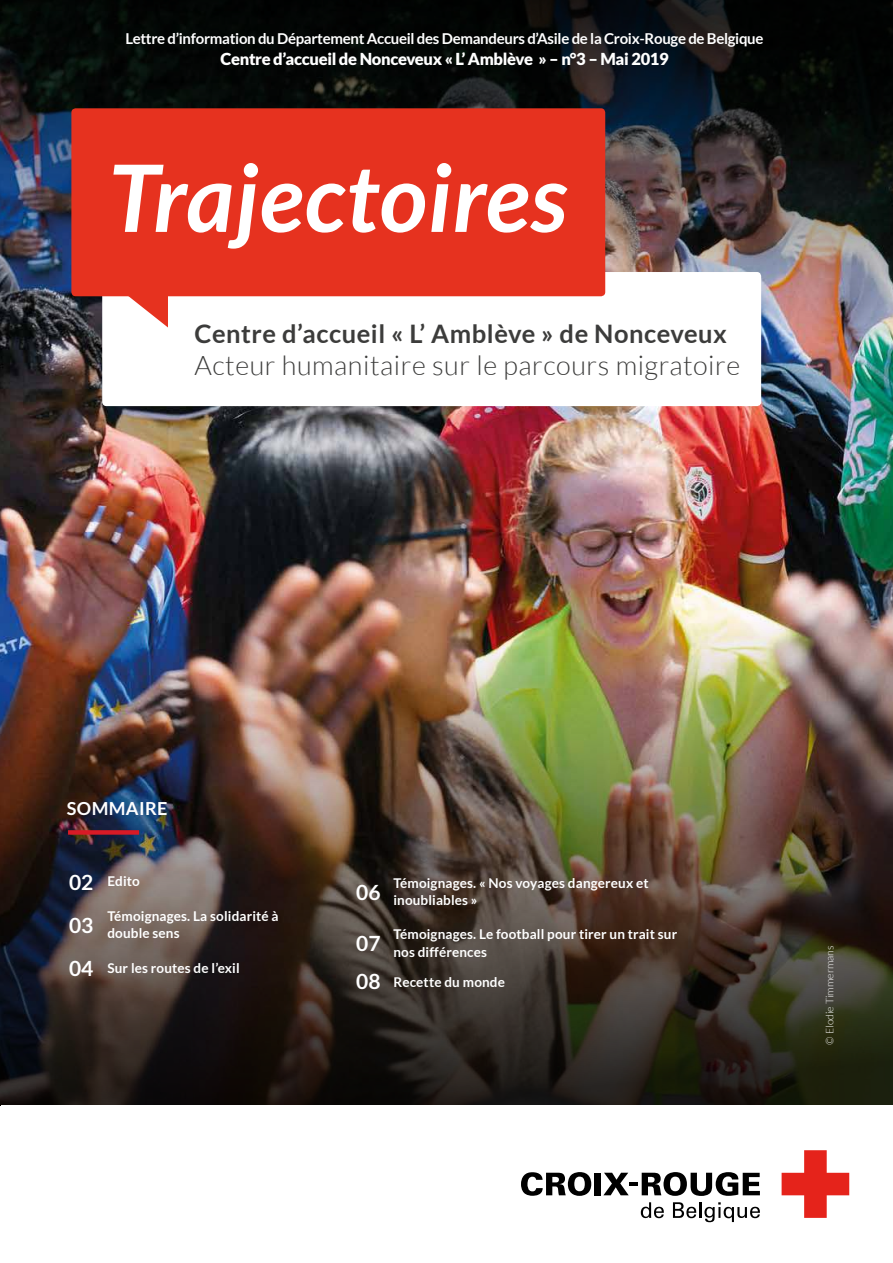
<style>
.page{position:relative;width:893px;height:1263px;background:#fff}
.page>*{position:absolute;margin:0;border:0;box-sizing:border-box;transform-origin:0 0}
.t1{font:italic 700 93px "Lato";letter-spacing:.01em;color:#fff}
.t2{font:300 27px "Lato";letter-spacing:.02em;color:#3c3c3b}
.t3{font:700 25.5px "Lato";letter-spacing:.02em;color:#3c3c3b}
.t4{font:700 21px/43.3px "Lato";color:#fff;text-align:justify}
.t5{font:700 18px "Lato";letter-spacing:.02em;color:#fff}
.t6{font:900 16.5px "Lato";letter-spacing:-.02em;color:#fff}
.t7{font:700 15px "Lato";letter-spacing:-.02em;color:#fff}
.t8{font:700 13.5px/17.2px "Lato";letter-spacing:.01em;color:#fff}
.t9{font:300 10.5px "Lato";color:#fff}
</style>
<div class="page">
<img style="left:0;top:384px;width:893px;height:122px">
<img style="left:0;top:0;width:893px;height:384px">
<img style="left:0;top:506px;width:893px;height:599px">
<div style="left:102px;top:272px;width:659px;height:134px;background:#fff;border-radius:4px"></div>
<div style="left:71px;top:108px;width:534px;height:188px;background:#e6321f;border-radius:4px"></div>
<svg style="left:127px;top:296px;width:41px;height:31px"></svg>
<svg style="left:782px;top:1150px;width:67px;height:68px"></svg>
<svg style="left:521px;top:1172px;width:70px;height:24px"></svg>
<div style="left:595px;top:1173px;width:6px;height:22px;background:#000"></div>
<svg style="left:603px;top:1172px;width:157px;height:24px"></svg>
<svg style="left:641px;top:1202px;width:23px;height:16px"></svg>
<svg style="left:673px;top:1202px;width:87px;height:20px"></svg>
<div style="left:68px;top:830px;width:71px;height:5px;background:#d81a26"></div>
<p class="t7" style="left:126px;top:29px;width:639px">Lettre d’information du Département Accueil des Demandeurs d’Asile de la Croix-Rouge de Belgique</p>
<p class="t6" style="left:221px;top:49px;width:450px">Centre d’accueil de Nonceveux « L’ Amblève » – n°3 – Mai 2019</p>
<h1 class="t1" style="left:108px;top:145px;width:460px">Trajectoires</h1>
<h3 class="t3" style="left:195px;top:319px;width:534px">Centre d’accueil « L’ Amblève » de Nonceveux</h3>
<h2 class="t2" style="left:195px;top:351px;width:547px">Acteur humanitaire sur le parcours migratoire</h2>
<h3 class="t5" style="left:67px;top:798px;width:102px">SOMMAIRE</h3>
<h3 class="t4" style="left:69px;top:860px;width:26px">02<br>03<br>04</h3>
<h3 class="t4" style="left:356px;top:871px;width:26px">06</h3>
<p class="t8" style="left:107px;top:872px;width:34px">Edito</p>
<p class="t8" style="left:107px;top:907px;width:173px">Témoignages. La solidarité à double sens</p>
<p class="t8" style="left:107px;top:959px;width:134px">Sur les routes de l’exil</p>
<h3 class="t4" style="left:356px;top:924px;width:26px;line-height:37.8px">07<br>08</h3>
<p class="t8" style="left:393px;top:874px;width:257px">Témoignages. « Nos voyages dangereux et inoubliables »</p>
<p class="t8" style="left:393px;top:926px;width:285px">Témoignages. Le football pour tirer un trait sur nos différences</p>
<p class="t8" style="left:393px;top:973px;width:113px">Recette du monde</p>
<p class="t9" style="left:824px;top:1044px;width:100px;rotate:-90deg">© Elodie Timmermans</p>
</div>
